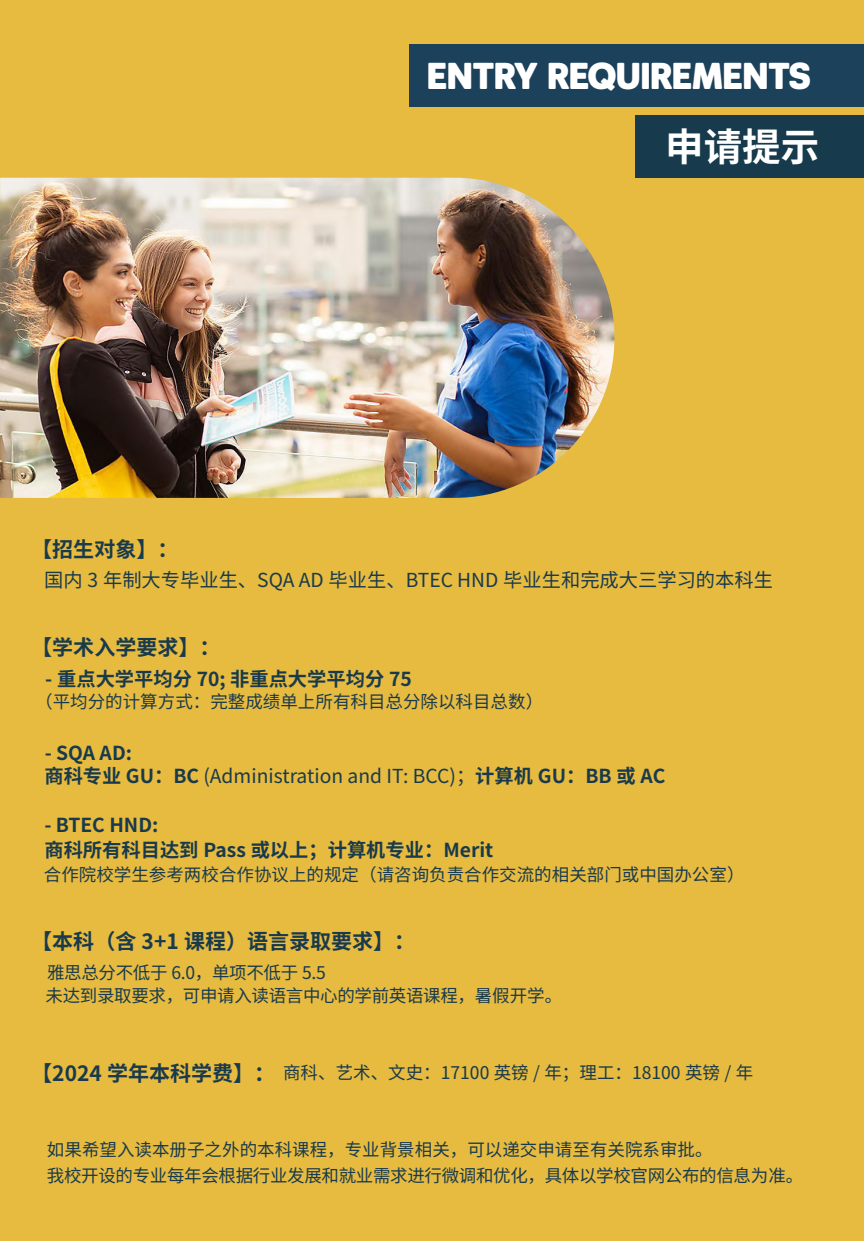
<style>
.page{position:relative;width:864px;height:1241px;background:#fff}
.page>*{position:absolute;margin:0;border:0;box-sizing:border-box;transform-origin:0 0}
.t1{font:900 38.5px "Neuzeitfor Plymouth";color:#fff}
.t2{font:700 38.5px "Noto Sans Hans";color:#fff}
.t3{font:700 21px "Noto Sans Hans";color:#183a4c}
.t4{font:700 19.25px/23.6px "Noto Sans Hans";color:#183a4c}
.t5{font:19.25px "Noto Sans Hans";color:#183a4c}
.t6{font:17.5px/23.6px "Noto Sans Hans";letter-spacing:-.02em;color:#183a4c}
.t7{font:17.5px "Noto Sans Hans";color:#183a4c}
.s1{font-weight:400}
.s2{font-weight:700;font-size:21px}
</style>
<div class="page">
<div style="left:0;top:0;width:863px;height:1240px;background:#e7ba40"></div>
<div style="left:409px;top:45px;width:454px;height:62px;background:#1b415b"></div>
<div style="left:635px;top:115px;width:228px;height:63px;background:#173a4c"></div>
<img style="left:0;top:178px;width:614px;height:320px">
<h1 class="t1" style="left:427px;top:51px;width:384px">ENTRY REQUIREMENTS</h1>
<h1 class="t2" style="left:665px;top:125px;width:155px">申请提示</h1>
<p class="t3" style="left:31px;top:537px;width:148px">【招生对象】：</p>
<p class="t5" style="left:44px;top:569px;width:730px">国内 3 年制大专毕业生、SQA AD 毕业生、BTEC HND 毕业生和完成大三学习的本科生</p>
<p class="t3" style="left:31px;top:635px;width:190px">【学术入学要求】：</p>
<p class="t4" style="left:45px;top:667px;width:368px">- 重点大学平均分 70; 非重点大学平均分 75</p>
<p class="t7" style="left:35px;top:691px;width:509px">（平均分的计算方式：完整成绩单上所有科目总分除以科目总数）</p>
<p class="t4" style="left:44px;top:741px;width:622px">- SQA AD:<br>商科专业 GU：BC <span class="s1">(Administration and IT: BCC)；</span>计算机 GU：BB 或 AC</p>
<p class="t4" style="left:44px;top:813px;width:450px;line-height:24.5px">- BTEC HND:<br>商科所有科目达到 Pass 或以上；计算机专业：Merit</p>
<p class="t7" style="left:44px;top:864px;width:702px">合作院校学生参考两校合作协议上的规定（请咨询负责合作交流的相关部门或中国办公室）</p>
<p class="t3" style="left:31px;top:929px;width:385px">【本科（含 3+1 课程）语言录取要求】：</p>
<p class="t6" style="left:46px;top:960px;width:518px">雅思总分不低于 6.0，单项不低于 5.5<br>未达到录取要求，可申请入读语言中心的学前英语课程，暑假开学。</p>
<p class="t7" style="left:31px;top:1062px;width:723px"><span class="s2">【2024 学年本科学费】：</span> 商科、艺术、文史：17100 英镑 / 年；理工：18100 英镑 / 年</p>
<p class="t6" style="left:47px;top:1137px;width:757px;line-height:25.4px">如果希望入读本册子之外的本科课程，专业背景相关，可以递交申请至有关院系审批。<br>我校开设的专业每年会根据行业发展和就业需求进行微调和优化，具体以学校官网公布的信息为准。</p>
</div>
